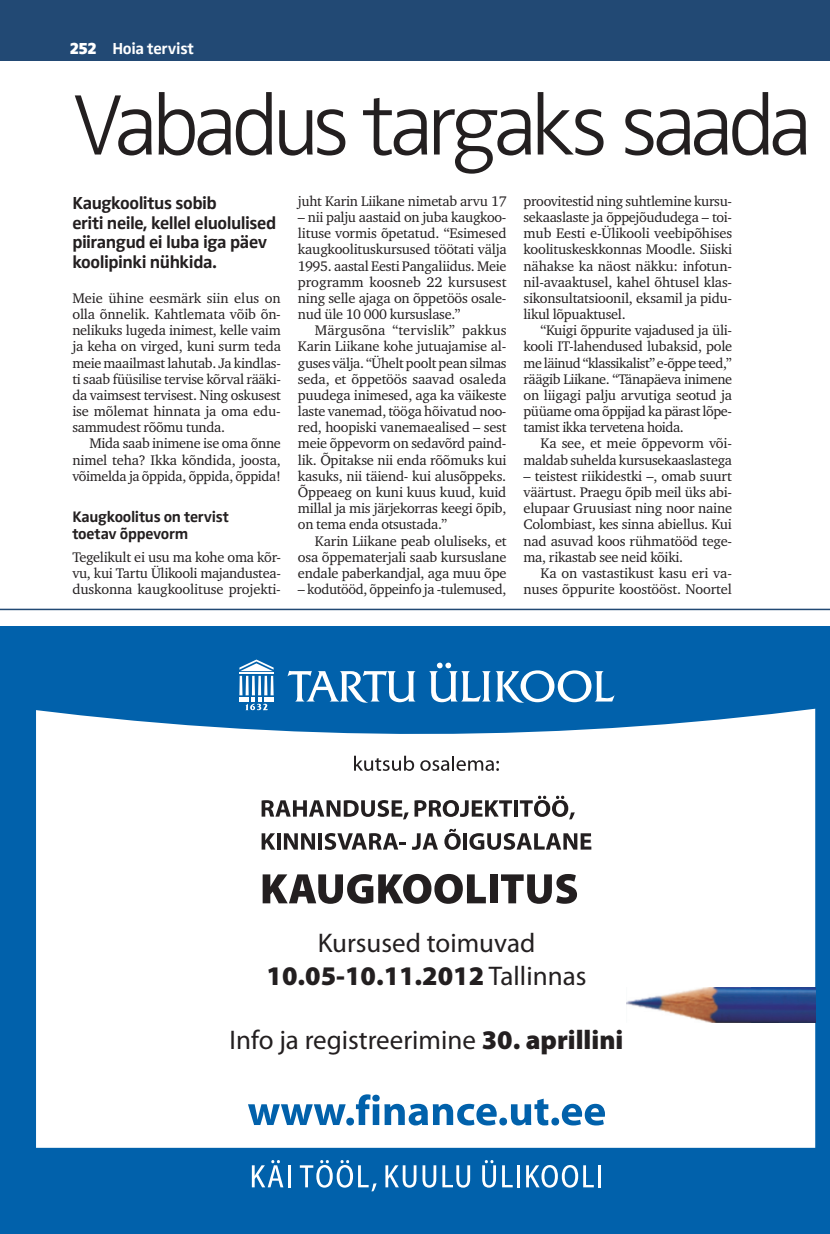
<style>
.page{position:relative;width:830px;height:1234px;background:#fff}
.page>*{position:absolute;margin:0;border:0;box-sizing:border-box;transform-origin:0 0}
.t1{font:300 88.5px "Zwo Pro";letter-spacing:-.075em;color:#231f20}
.t2{font:27px/32.4px "Myriad Pro";color:#231f20;text-align:center}
.t3{font:700 18px/19.5px "Zwo Pro";letter-spacing:-.025em;color:#231f20}
.t4{font:700 16.5px "Zwo Pro";letter-spacing:-.02em;color:#fff}
.t5{font:700 15.75px/16.5px "Zwo Pro";letter-spacing:-.02em;color:#231f20}
.t6{font:14.25px/16.2px "Charter ITC";letter-spacing:-.02em;color:#231f20;text-align:justify}
.s1{font-weight:900}
</style>
<div class="page">
<div style="left:0;top:0;width:829px;height:60px;background:#224974"></div>
<svg style="left:0;top:626px;width:829px;height:521px"></svg>
<img style="left:625px;top:986px;width:190px;height:35px">
<div style="left:0;top:1147px;width:829px;height:86px;background:#0161ab"></div>
<svg style="left:252px;top:1159px;width:31px;height:27px"></svg>
<hr style="left:288px;top:1164px;width:3px;height:22px;background:#fff">
<svg style="left:300px;top:1159px;width:76px;height:32px"></svg>
<svg style="left:385px;top:1164px;width:31px;height:23px"></svg>
<svg style="left:422px;top:1164px;width:14px;height:23px"></svg>
<svg style="left:442px;top:1164px;width:28px;height:23px"></svg>
<svg style="left:482px;top:1159px;width:14px;height:28px"></svg>
<svg style="left:502px;top:1164px;width:10px;height:22px"></svg>
<hr style="left:517px;top:1164px;width:2px;height:22px;background:#fff">
<svg style="left:526px;top:1164px;width:67px;height:23px"></svg>
<hr style="left:598px;top:1164px;width:2px;height:22px;background:#fff">
<hr style="left:0;top:608px;width:829px;height:2px;background:#224974">
<p class="t4" style="left:70px;top:39px;width:126px"><span class="s1">252</span> Hoia tervist</p>
<h1 class="t1" style="left:72px;top:74px;width:741px">Vabadus targaks saada</h1>
<p class="t3" style="left:72px;top:194px;width:205px">Kaugkoolitus sobib<br>eriti neile, kellel eluolulised piirangud ei luba iga päev koolipinki nühkida.</p>
<p class="t6" style="left:72px;top:290px;width:210px">Meie ühine eesmärk siin elus on olla õnnelik. Kahtlemata võib õn&shy;nelikuks lugeda inimest, kelle vaim ja keha on virged, kuni surm teda meie maailmast lahutab. Ja kindlas&shy;ti saab füüsilise tervise kõrval rääki&shy;da vaimsest tervisest. Ning oskusest ise mõlemat hinnata ja oma edu&shy;sammudest rõõmu tunda.</p>
<p class="t6" style="left:72px;top:435px;width:210px;text-indent:17px">Mida saab inimene ise oma õnne nimel teha? Ikka kõndida, joosta, võimelda ja õppida, õppida, õppida!</p>
<p class="t5" style="left:72px;top:508px;width:158px">Kaugkoolitus on tervist toetav õppevorm</p>
<p class="t6" style="left:72px;top:548px;width:210px">Tegelikult ei usu ma kohe oma kõr&shy;vu, kui Tartu Ülikooli majandustea&shy;duskonna kaugkoolituse projekti-</p>
<p class="t6" style="left:298px;top:193px;width:210px">juht Karin Liikane nimetab arvu 17</p>
<p class="t6" style="left:298px;top:209px;width:210px">– nii palju aastaid on juba kaugkoo&shy;lituse vormis õpetatud. “Esimesed kaugkoolituskursused töötati välja 1995. aastal Eesti Pangaliidus. Meie programm koosneb 22 kursusest ning selle ajaga on õppetöös osale&shy;nud üle 10 000 kursuslase.”</p>
<p class="t6" style="left:298px;top:322px;width:210px;text-indent:17px">Märgusõna “tervislik” pakkus Karin Liikane kohe jutuajamise al&shy;guses välja. “Ühelt poolt pean silmas seda, et õppetöös saavad osaleda puudega inimesed, aga ka väikeste laste vanemad, tööga hõivatud noo&shy;red, hoopiski vanemaealised – sest meie õppevorm on sedavõrd paind&shy;lik. Õpitakse nii enda rõõmuks kui kasuks, nii täiend- kui alusõppeks.<br>Õppeaeg on kuni kuus kuud, kuid millal ja mis järjekorras keegi õpib, on tema enda otsustada.”</p>
<p class="t6" style="left:298px;top:532px;width:210px;text-indent:17px">Karin Liikane peab oluliseks, et osa õppematerjali saab kursuslane endale paberkandjal, aga muu õpe</p>
<p class="t6" style="left:298px;top:581px;width:210px">– kodutööd, õppeinfo ja -tulemused,</p>
<p class="t6" style="left:523px;top:193px;width:210px">proovitestid ning suhtlemine kursu&shy;sekaaslaste ja õppejõududega – toi&shy;mub Eesti e-Ülikooli veebipõhises koolituskeskkonnas Moodle. Siiski nähakse ka näost näkku: infotun&shy;nil-avaaktusel, kahel õhtusel klas&shy;sikonsultatsioonil, eksamil ja pidu&shy;likul lõpuaktusel.</p>
<p class="t6" style="left:523px;top:322px;width:210px;text-indent:17px">“Kuigi õppurite vajadused ja üli&shy;kooli IT-lahendused lubaksid, pole me läinud “klassikalist” e-õppe teed,” räägib Liikane. “Tänapäeva inimene on liigagi palju arvutiga seotud ja püüame oma õppijad ka pärast lõpe&shy;tamist ikka tervetena hoida.</p>
<p class="t6" style="left:523px;top:435px;width:210px;text-align:right">Ka see, et meie õppevorm või&shy;maldab suhelda kursusekaaslastega</p>
<p class="t6" style="left:523px;top:467px;width:210px">– teistest riikidestki –, omab suurt väärtust. Praegu õpib meil üks abi&shy;elupaar Gruusiast ning noor naine Colombiast, kes sinna abiellus. Kui nad asuvad koos rühmatööd tege&shy;ma, rikastab see neid kõiki.</p>
<p class="t6" style="left:523px;top:564px;width:210px;text-align:right">Ka on vastastikust kasu eri va&shy;nuses õppurite koostööst. Noortel</p>
<h2 class="t2" style="left:266px;top:927px;width:321px">Kursused toimuvad<br><span class="s1">10.05-10.11.2012</span> Tallinnas</h2>
<h2 class="t2" style="left:229px;top:1024px;width:395px">Info ja registreerimine <span class="s1">30. aprillini</span></h2>
</div>
